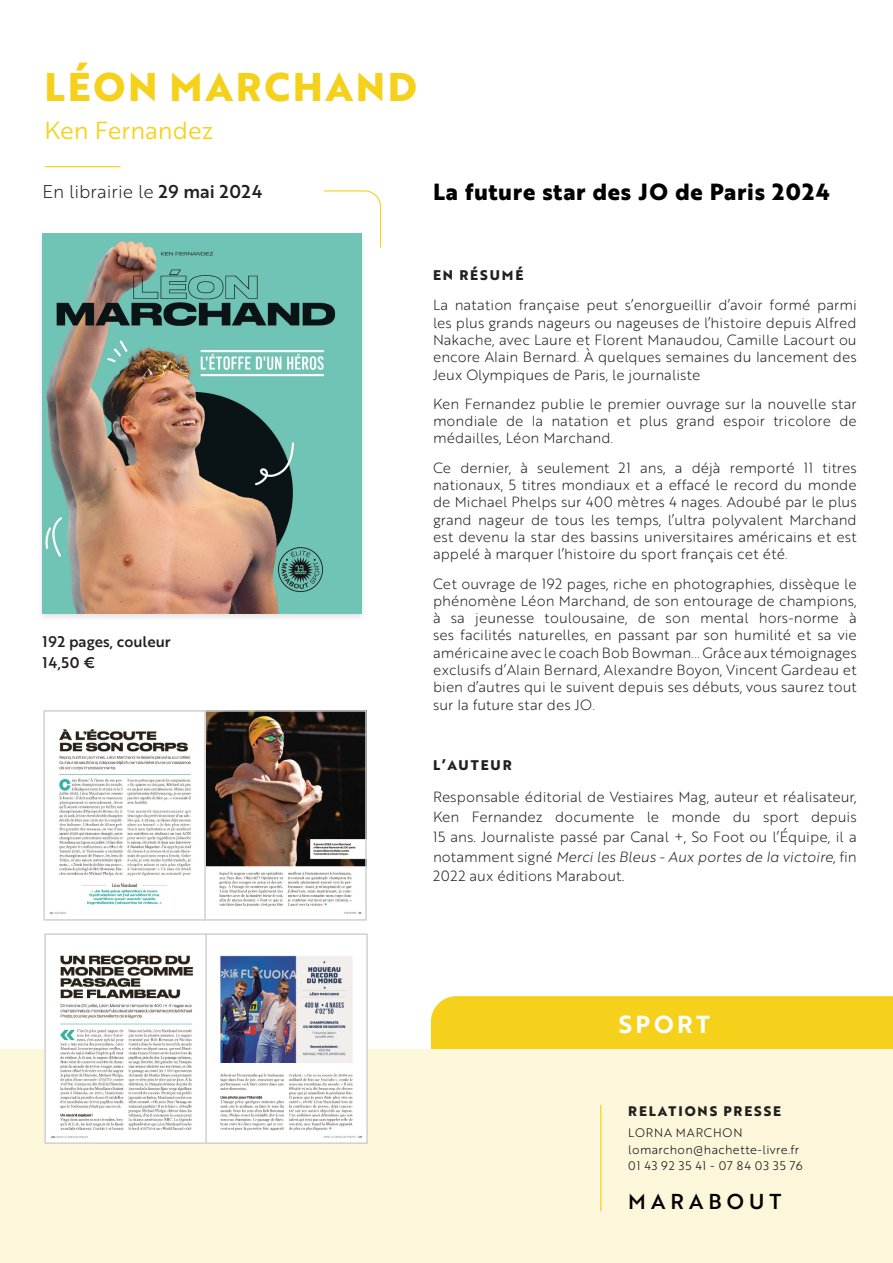
<style>
.page{position:relative;width:893px;height:1263px;background:#fff}
.page>*{position:absolute;margin:0;border:0;box-sizing:border-box;transform-origin:0 0}
.TITRE_LIVRE{font:700 39px "Brother 1816 Extra";letter-spacing:.07em;color:#f5d11b}
.Auteur{font:24px "Brother 1816 Book";color:#f5d11b}
.t1{font:24px "Brother 1816 Bold";letter-spacing:.14em;color:#fff}
.TITRE{font:700 22.65px "Brother 1816 Extra";letter-spacing:.03em;color:#000}
.TITRE-2{font:21px "Brother 1816 Medium";letter-spacing:.24em;color:#000}
.TITRE-3{font:18px "Brother 1816 Light";color:#231f20}
.TITRE-4{font:15px "Brother 1816 Medium";color:#231f20}
.t2{font:300 14.4px/17.2px "Brother 1816 Printed";color:#231f20;text-align:justify}
.TITRE-5{font:14.4px/19.6px "Brother 1816 Light";color:#231f20;text-align:justify}
.TITRE-6{font:700 13.65px "Brother 1816 Extra";letter-spacing:.14em;color:#231f20}
.TITRE-7{font:700 13.5px "Brother 1816 Extra";letter-spacing:.14em;color:#231f20}
.TITRE-8{font:12px/16.5px "Brother 1816 Light";letter-spacing:.05em;color:#000}
.s1{font-family:"Brother 1816 Medium"}
.s2{font-family:"Brother 1816 Light Italic"}
</style>
<div class="page">
<img style="left:50px;top:713px;width:314px;height:201px">
<div style="left:203px;top:710px;width:164px;height:211px;border:2px solid #cfd0d2"></div>
<div style="left:431px;top:996px;width:462px;height:53px;background:#f5d11b"></div>
<div style="left:0;top:1049px;width:893px;height:214px;background:#fcf6da"></div>
<svg style="left:323px;top:190px;width:59px;height:58px"></svg>
<hr style="left:600px;top:1105px;width:1px;height:106px;background:#f5d11b">
<hr style="left:45px;top:166px;width:75px;height:1px;background:#f5d11b">
<div style="left:37px;top:232px;width:330px;height:389px;background:#231f20;opacity:.12"></div>
<img style="left:43px;top:234px;width:318px;height:379px">
<div style="left:43px;top:710px;width:163px;height:211px;border:2px solid #cfd0d2"></div>
<img style="left:47px;top:955px;width:318px;height:186px">
<div style="left:205px;top:933px;width:163px;height:211px;border:2px solid #cfd0d2"></div>
<div style="left:44px;top:933px;width:163px;height:211px;border:2px solid #cfd0d2"></div>
<p class="TITRE_LIVRE" style="left:44px;top:57px;width:374px">LÉON MARCHAND</p>
<p class="Auteur" style="left:44px;top:113px;width:170px">Ken Fernandez</p>
<p class="TITRE-3" style="left:43px;top:179px;width:221px">En librairie le <span class="s1">29 mai 2024</span></p>
<p class="TITRE" style="left:433px;top:175px;width:399px">La future star des JO de Paris 2024</p>
<p class="TITRE-4" style="left:43px;top:630px;width:130px">192 pages, couleur</p>
<p class="TITRE-4" style="left:43px;top:652px;width:54px">14,50 €</p>
<p class="TITRE-6" style="left:433px;top:265px;width:92px">EN RÉSUMÉ</p>
<p class="t2" style="left:433px;top:296px;width:425px">La natation française peut s’enorgueillir d’avoir formé parmi les plus grands nageurs ou nageuses de l’histoire depuis Alfred Nakache, avec Laure et Florent Manaudou, Camille Lacourt ou encore Alain Bernard. À quelques semaines du lancement des Jeux Olympiques de Paris, le journaliste</p>
<p class="t2" style="left:433px;top:395px;width:425px">Ken Fernandez publie le premier ouvrage sur la nouvelle star mondiale de la natation et plus grand espoir tricolore de médailles, Léon Marchand.</p>
<p class="t2" style="left:433px;top:458px;width:425px">Ce dernier, à seulement 21 ans, a déjà remporté 11 titres nationaux, 5 titres mondiaux et a effacé le record du monde de Michael Phelps sur 400 mètres 4 nages. Adoubé par le plus grand nageur de tous les temps, l’ultra polyvalent Marchand est devenu la star des bassins universitaires américains et est appelé à marquer l’histoire du sport français cet été.</p>
<p class="t2" style="left:433px;top:574px;width:425px">Cet ouvrage de 192 pages, riche en photographies, dissèque le phénomène Léon Marchand, de son entourage de champions, à sa jeunesse toulousaine, de son mental hors-norme à ses facilités naturelles, en passant par son humilité et sa vie américaine avec le coach Bob Bowman... Grâce aux témoignages exclusifs d’Alain Bernard, Alexandre Boyon, Vincent Gardeau et bien d’autres qui le suivent depuis ses débuts, vous saurez tout sur la future star des JO.</p>
<p class="TITRE-6" style="left:433px;top:754px;width:80px">L’AUTEUR</p>
<p class="TITRE-5" style="left:433px;top:787px;width:425px">Responsable éditorial de Vestiaires Mag, auteur et réalisateur, Ken Fernandez documente le monde du sport depuis 15 ans. Journaliste passé par Canal +, So Foot ou l’Équipe, il a notamment signé <span class="s2">Merci les Bleus - Aux portes de la victoire</span>, fin 2022 aux éditions Marabout.</p>
<p class="t1" style="left:619px;top:1006px;width:93px">SPORT</p>
<p class="TITRE-7" style="left:628px;top:1101px;width:154px">RELATIONS PRESSE</p>
<p class="TITRE-8" style="left:628px;top:1124px;width:176px">LORNA MARCHON lomarchon@hachette-livre.fr<br>01 43 92 35 41 - 07 84 03 35 76</p>
<p class="TITRE-2" style="left:628px;top:1185px;width:155px">MARABOUT</p>
</div>
